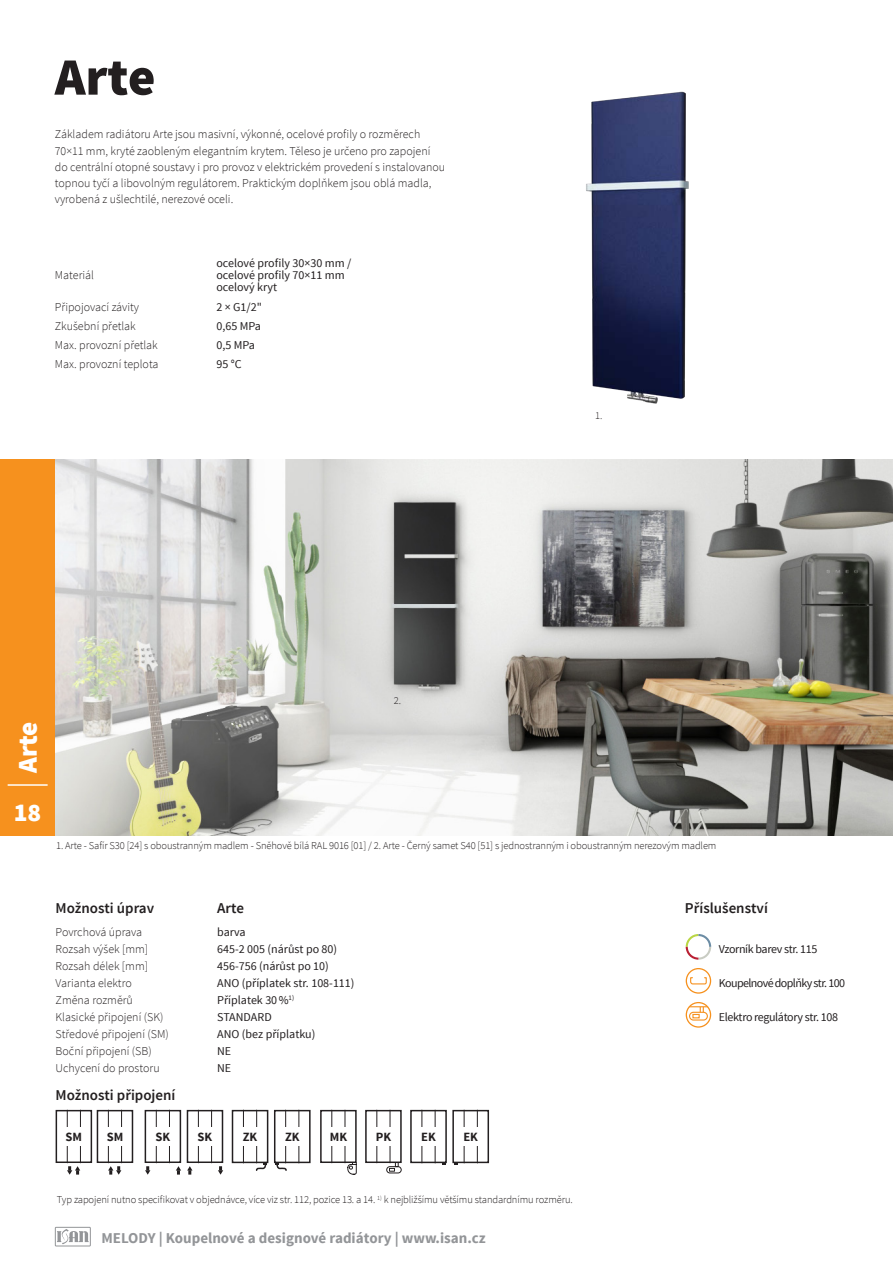
<style>
.page{position:relative;width:893px;height:1263px;background:#fff}
.page>*{position:absolute;margin:0;border:0;box-sizing:border-box;transform-origin:0 0}
.t1{font:900 52.5px "Source Sans Pro";color:#231f20}
.t2{font:900 27px "Source Sans Pro";color:#fff}
.t3{font:900 25.5px "Source Sans Pro";color:#fff}
.t4{font:700 15px "Source Sans Pro";color:#939598}
.t5{font:600 15px "Source Sans Pro";color:#231f20}
.t6{font:700 12.6px "Source Sans Pro";color:#231f20}
.t7{font:300 12px/16.2px "Source Sans Pro";color:#231f20}
.t8{font:12px/12px "Source Sans Pro";color:#231f20}
.t9{font:12px "Source Sans Pro";letter-spacing:-.03em;color:#231f20}
.t10{font:12px "Source Sans Pro";letter-spacing:-.05em;color:#231f20}
.t11{font:300 10.5px "Source Sans Pro";letter-spacing:-.01em;color:#231f20}
</style>
<div class="page">
<div style="left:0;top:459px;width:55px;height:376px;background:#f6911e"></div>
<hr style="left:8px;top:784px;width:40px;height:2px;background:#fff">
<div style="left:55px;top:1227px;width:36px;height:19px;border:1px solid #939598"></div>
<svg style="left:57px;top:1229px;width:32px;height:15px"></svg>
<img style="left:55px;top:459px;width:838px;height:376px">
<div style="left:56px;top:1110px;width:36px;height:53px;border:2px solid #231f20"></div>
<hr style="left:67px;top:1110px;width:1px;height:53px;background:#231f20">
<hr style="left:80px;top:1110px;width:1px;height:53px;background:#231f20">
<div style="left:58px;top:1127px;width:32px;height:19px;background:#fff"></div>
<svg style="left:67px;top:1166px;width:13px;height:8px"></svg>
<div style="left:97px;top:1110px;width:36px;height:53px;border:2px solid #231f20"></div>
<hr style="left:108px;top:1110px;width:1px;height:53px;background:#231f20">
<hr style="left:121px;top:1110px;width:1px;height:53px;background:#231f20">
<div style="left:99px;top:1127px;width:32px;height:19px;background:#fff"></div>
<svg style="left:108px;top:1166px;width:13px;height:8px"></svg>
<div style="left:145px;top:1110px;width:36px;height:53px;border:2px solid #231f20"></div>
<hr style="left:156px;top:1110px;width:1px;height:53px;background:#231f20">
<hr style="left:169px;top:1110px;width:1px;height:53px;background:#231f20">
<div style="left:147px;top:1127px;width:32px;height:19px;background:#fff"></div>
<svg style="left:145px;top:1166px;width:5px;height:8px"></svg>
<svg style="left:176px;top:1166px;width:5px;height:8px"></svg>
<div style="left:187px;top:1110px;width:36px;height:53px;border:2px solid #231f20"></div>
<hr style="left:198px;top:1110px;width:1px;height:53px;background:#231f20">
<hr style="left:211px;top:1110px;width:1px;height:53px;background:#231f20">
<div style="left:189px;top:1127px;width:32px;height:19px;background:#fff"></div>
<svg style="left:187px;top:1166px;width:5px;height:8px"></svg>
<svg style="left:218px;top:1166px;width:5px;height:8px"></svg>
<div style="left:232px;top:1110px;width:36px;height:53px;border:2px solid #231f20"></div>
<hr style="left:243px;top:1110px;width:1px;height:53px;background:#231f20">
<hr style="left:256px;top:1110px;width:1px;height:53px;background:#231f20">
<div style="left:234px;top:1127px;width:32px;height:19px;background:#fff"></div>
<svg style="left:255px;top:1162px;width:12px;height:9px"></svg>
<div style="left:274px;top:1110px;width:37px;height:53px;border:2px solid #231f20"></div>
<hr style="left:285px;top:1110px;width:1px;height:53px;background:#231f20">
<hr style="left:299px;top:1110px;width:1px;height:53px;background:#231f20">
<div style="left:276px;top:1127px;width:32px;height:19px;background:#fff"></div>
<svg style="left:275px;top:1162px;width:13px;height:9px"></svg>
<div style="left:410px;top:1110px;width:37px;height:53px;border:2px solid #231f20"></div>
<hr style="left:422px;top:1110px;width:1px;height:53px;background:#231f20">
<hr style="left:435px;top:1110px;width:1px;height:53px;background:#231f20">
<div style="left:413px;top:1127px;width:31px;height:19px;background:#fff"></div>
<svg style="left:442px;top:1162px;width:4px;height:3px"></svg>
<div style="left:452px;top:1110px;width:37px;height:53px;border:2px solid #231f20"></div>
<hr style="left:464px;top:1110px;width:1px;height:53px;background:#231f20">
<hr style="left:477px;top:1110px;width:1px;height:53px;background:#231f20">
<div style="left:455px;top:1127px;width:32px;height:19px;background:#fff"></div>
<svg style="left:685px;top:934px;width:27px;height:26px"></svg>
<svg style="left:690px;top:977px;width:17px;height:8px"></svg>
<div style="left:686px;top:968px;width:25px;height:26px;border:1px solid #f6911e;border-radius:50%"></div>
<div style="left:689px;top:1012px;width:19px;height:8px;border:1px solid #f6911e;border-radius:4px"></div>
<svg style="left:688px;top:1006px;width:21px;height:12px"></svg>
<div style="left:686px;top:1002px;width:25px;height:26px;border:1px solid #f6911e;border-radius:50%"></div>
<img style="left:586px;top:91px;width:103px;height:313px">
<div style="left:365px;top:1110px;width:37px;height:53px;border:2px solid #231f20"></div>
<hr style="left:377px;top:1110px;width:1px;height:53px;background:#231f20">
<hr style="left:390px;top:1110px;width:1px;height:53px;background:#231f20">
<div style="left:367px;top:1127px;width:32px;height:19px;background:#fff"></div>
<div style="left:386px;top:1166px;width:16px;height:7px;border:1px solid #231f20;border-radius:3px"></div>
<svg style="left:389px;top:1162px;width:10px;height:10px"></svg>
<svg style="left:347px;top:1163px;width:10px;height:12px"></svg>
<div style="left:320px;top:1110px;width:37px;height:53px;border:2px solid #231f20"></div>
<hr style="left:332px;top:1110px;width:1px;height:53px;background:#231f20">
<hr style="left:345px;top:1110px;width:1px;height:53px;background:#231f20">
<div style="left:322px;top:1127px;width:32px;height:19px;background:#fff"></div>
<h1 class="t1" style="left:55px;top:43px;width:102px">Arte</h1>
<p class="t7" style="left:55px;top:126px;width:392px">Základem radiátoru Arte jsou masivní, výkonné, ocelové profily o rozměrech 70×11 mm, kryté zaobleným elegantním krytem. Těleso je určeno pro zapojení do centrální otopné soustavy i pro provoz v elektrickém provedení s instalovanou topnou tyčí a libovolným regulátorem. Praktickým doplňkem jsou oblá madla, vyrobená z ušlechtilé, nerezové oceli.</p>
<p class="t7" style="left:55px;top:267px;width:41px">Materiál</p>
<p class="t8" style="left:216px;top:258px;width:136px">ocelové profily 30×30 mm / ocelové profily 70×11 mm ocelový kryt</p>
<p class="t7" style="left:55px;top:299px;width:86px">Připojovací závity</p>
<p class="t8" style="left:216px;top:301px;width:47px">2 × G1/2"</p>
<p class="t7" style="left:55px;top:318px;width:82px">Zkušební přetlak</p>
<p class="t8" style="left:216px;top:320px;width:46px">0,65 MPa</p>
<p class="t7" style="left:55px;top:337px;width:105px">Max. provozní přetlak</p>
<p class="t8" style="left:216px;top:339px;width:40px">0,5 MPa</p>
<p class="t7" style="left:55px;top:356px;width:105px">Max. provozní teplota</p>
<p class="t8" style="left:216px;top:358px;width:27px">95 °C</p>
<p class="t11" style="left:595px;top:409px;width:9px">1.</p>
<h2 class="t2" style="left:10px;top:773px;width:53px;rotate:-90deg">Arte</h2>
<h3 class="t3" style="left:14px;top:796px;width:29px">18</h3>
<p class="t11" style="left:394px;top:694px;width:9px">2.</p>
<p class="t11" style="left:56px;top:839px;width:662px">1. Arte - Safír S30 [24] s oboustranným madlem - Sněhově bílá RAL 9016 [01] / 2. Arte - Černý samet S40 [51] s jednostranným i oboustranným nerezovým madlem</p>
<p class="t5" style="left:56px;top:898px;width:100px">Možnosti úprav</p>
<p class="t5" style="left:217px;top:898px;width:28px">Arte</p>
<p class="t5" style="left:685px;top:898px;width:84px">Příslušenství</p>
<p class="t7" style="left:56px;top:924px;width:88px">Povrchová úprava</p>
<p class="t8" style="left:217px;top:926px;width:30px">barva</p>
<p class="t7" style="left:56px;top:941px;width:94px">Rozsah výšek [mm]</p>
<p class="t8" style="left:217px;top:943px;width:122px">645-2 005 (nárůst po 80)</p>
<p class="t9" style="left:719px;top:941px;width:100px">Vzorník barev str. 115</p>
<p class="t7" style="left:56px;top:958px;width:94px">Rozsah délek [mm]</p>
<p class="t8" style="left:217px;top:960px;width:113px">456-756 (nárůst po 10)</p>
<p class="t7" style="left:56px;top:975px;width:78px">Varianta elektro</p>
<p class="t8" style="left:217px;top:977px;width:139px">ANO (příplatek str. 108-111)</p>
<p class="t10" style="left:719px;top:975px;width:128px">Koupelnové doplňky str. 100</p>
<p class="t7" style="left:56px;top:992px;width:79px">Změna rozměrů</p>
<p class="t8" style="left:217px;top:994px;width:79px">Příplatek 30%<sup>1)</sup></p>
<p class="t7" style="left:56px;top:1009px;width:109px">Klasické připojení (SK)</p>
<p class="t8" style="left:217px;top:1011px;width:56px">STANDARD</p>
<p class="t9" style="left:719px;top:1009px;width:121px">Elektro regulátory str. 108</p>
<p class="t7" style="left:56px;top:1026px;width:115px">Středové připojení (SM)</p>
<p class="t8" style="left:217px;top:1028px;width:100px">ANO (bez příplatku)</p>
<p class="t7" style="left:56px;top:1043px;width:98px">Boční připojení (SB)</p>
<p class="t8" style="left:217px;top:1045px;width:16px">NE</p>
<p class="t7" style="left:56px;top:1060px;width:106px">Uchycení do prostoru</p>
<p class="t8" style="left:217px;top:1062px;width:16px">NE</p>
<p class="t5" style="left:56px;top:1085px;width:121px">Možnosti připojení</p>
<p class="t6" style="left:66px;top:1129px;width:18px">SM</p>
<p class="t6" style="left:107px;top:1129px;width:18px">SM</p>
<p class="t6" style="left:156px;top:1129px;width:16px">SK</p>
<p class="t6" style="left:198px;top:1129px;width:16px">SK</p>
<p class="t6" style="left:243px;top:1129px;width:16px">ZK</p>
<p class="t6" style="left:285px;top:1129px;width:16px">ZK</p>
<p class="t6" style="left:330px;top:1129px;width:19px">MK</p>
<p class="t6" style="left:376px;top:1129px;width:17px">PK</p>
<p class="t6" style="left:421px;top:1129px;width:16px">EK</p>
<p class="t6" style="left:463px;top:1129px;width:16px">EK</p>
<p class="t11" style="left:57px;top:1193px;width:517px">Typ zapojení nutno specifikovat v objednávce, více viz str. 112, pozice 13. a 14. <sup>1)</sup> k nejbližšímu většímu standardnímu rozměru.</p>
<p class="t4" style="left:101px;top:1228px;width:386px">MELODY | Koupelnové a designové radiátory | www.isan.cz</p>
</div>
